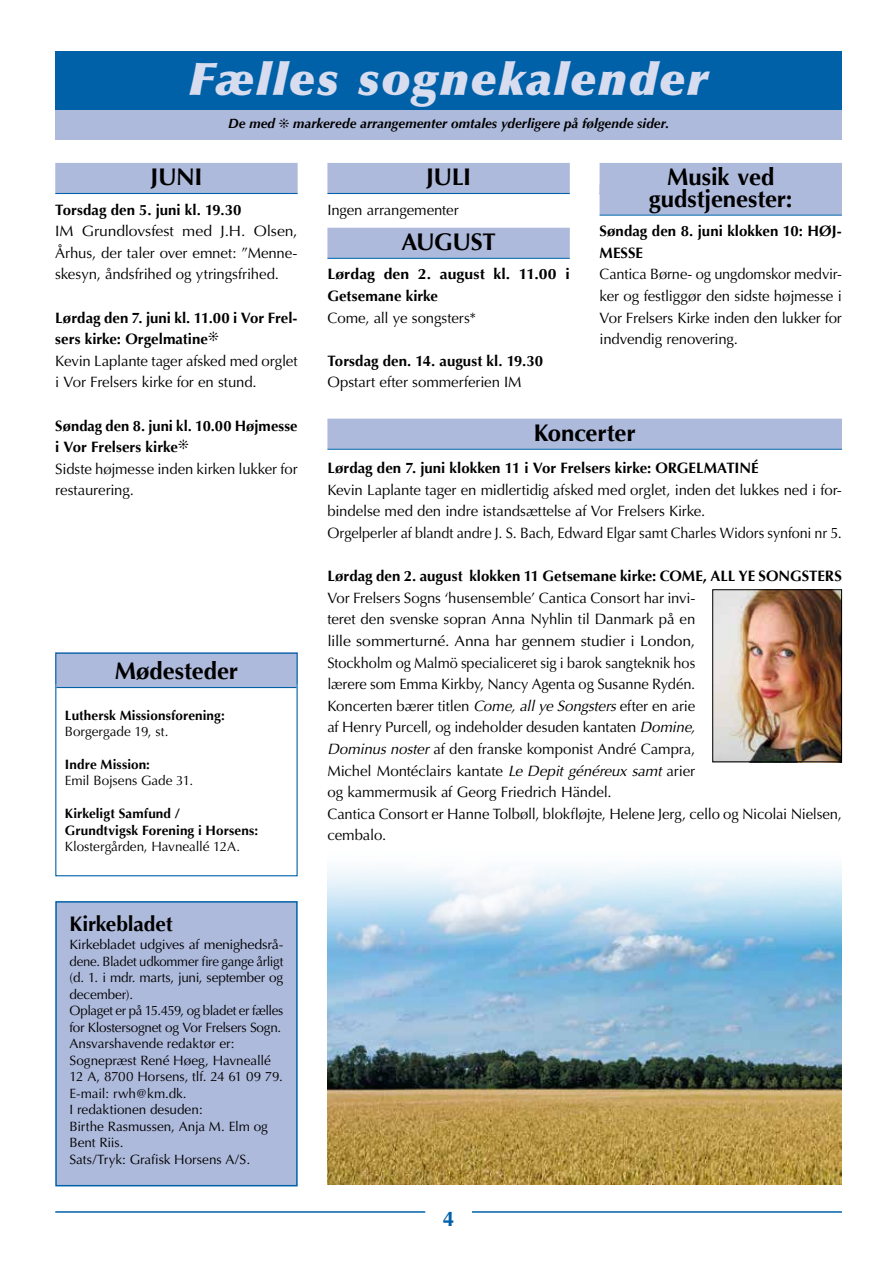
<style>
.page{position:relative;width:893px;height:1263px;background:#fff}
.page>*{position:absolute;margin:0;border:0;box-sizing:border-box;transform-origin:0 0}
.t1{font:italic 900 45px "Optima";letter-spacing:.035em;color:#d7dcee}
.t2{font:700 24px/21.6px "Optima";letter-spacing:-.01em;color:#000;text-align:center}
.t3{font:700 21px "Optima";letter-spacing:-.01em;color:#000}
.t4{font:700 21px "Optima";color:#0061a9}
.t5{font:15px/21.6px "Optima";letter-spacing:-.005em;color:#000}
.t6{font:700 15px/21.6px "Optima";letter-spacing:.005em;color:#000}
.t7{font:15px/21.6px "Optima";letter-spacing:-.005em;color:#000;text-align:justify;scale:1.05 1}
.t8{font:700 15px/21.6px "Optima";letter-spacing:.005em;color:#000;scale:1.05 1}
.t9{font:13.5px/16.5px "Optima";letter-spacing:-.01em;color:#000;scale:1.05 1}
.t10{font:700 13.5px/16.5px "Optima";letter-spacing:.01em;color:#000}
.t11{font:13.5px "Optima";letter-spacing:-.01em;color:#000}
.t12{font:italic 700 13.5px "Optima";color:#000}
.s1{font-style:italic}
</style>
<div class="page">
<div style="left:55px;top:51px;width:787px;height:60px;background:#0061a9"></div>
<div style="left:55px;top:111px;width:787px;height:29px;background:#aebadc"></div>
<div style="left:55px;top:163px;width:243px;height:30px;background:#aebadc"></div>
<hr style="left:55px;top:193px;width:243px;height:1px;background:#0061a9">
<div style="left:327px;top:163px;width:243px;height:30px;background:#aebadc"></div>
<hr style="left:327px;top:193px;width:243px;height:1px;background:#0061a9">
<div style="left:327px;top:228px;width:243px;height:30px;background:#aebadc"></div>
<hr style="left:327px;top:258px;width:243px;height:1px;background:#0061a9">
<div style="left:56px;top:902px;width:241px;height:284px;background:#aebadc"></div>
<div style="left:55px;top:901px;width:243px;height:285px;border:2px solid #0061a9"></div>
<div style="left:55px;top:653px;width:243px;height:31px;background:#aebadc"></div>
<div style="left:56px;top:657px;width:241px;height:30px;background:#aebadc"></div>
<hr style="left:56px;top:687px;width:241px;height:1px;background:#0061a9">
<div style="left:55px;top:653px;width:243px;height:223px;border:1px solid #0061a9"></div>
<div style="left:600px;top:163px;width:242px;height:30px;background:#aebadc"></div>
<div style="left:600px;top:184px;width:242px;height:30px;background:#aebadc"></div>
<hr style="left:600px;top:214px;width:242px;height:2px;background:#0061a9">
<div style="left:327px;top:419px;width:515px;height:30px;background:#aebadc"></div>
<hr style="left:327px;top:449px;width:515px;height:1px;background:#0061a9">
<img style="left:327px;top:864px;width:515px;height:321px">
<img style="left:714px;top:591px;width:126px;height:169px">
<div style="left:712px;top:589px;width:130px;height:173px;border:1px solid #000"></div>
<hr style="left:55px;top:1211px;width:370px;height:2px;background:#0061a9">
<hr style="left:472px;top:1211px;width:370px;height:2px;background:#0061a9">
<h1 class="t1" style="left:189px;top:52px;width:521px">Fælles sognekalender</h1>
<p class="t12" style="left:249px;top:115px;width:27px">med</p>
<p class="t12" style="left:293px;top:115px;width:377px">markerede arrangementer omtales yderligere på følgende sider.</p>
<h2 class="t2" style="left:151px;top:167px;width:53px">JUNI</h2>
<p class="t6" style="left:55px;top:199px;width:188px">Torsdag den 5. juni kl. 19.30</p>
<p class="t7" style="left:55px;top:220px;width:232px">IM Grundlovsfest med J.H. Olsen, Århus, der taler over emnet: ”Menne&shy;skesyn, åndsfrihed og ytringsfrihed.</p>
<p class="t6" style="left:55px;top:307px;width:244px">Lørdag den 7. juni kl. 11.00 i Vor Frel&shy;sers kirke: Orgelmatine</p>
<p class="t5" style="left:55px;top:350px;width:244px">Kevin Laplante tager afsked med orglet i Vor Frelsers kirke for en stund.</p>
<p class="t6" style="left:55px;top:415px;width:244px">Søndag den 8. juni kl. 10.00 Højmesse i Vor Frelsers kirke</p>
<p class="t5" style="left:55px;top:458px;width:244px">Sidste højmesse inden kirken lukker for restaurering.</p>
<h2 class="t2" style="left:649px;top:167px;width:145px">Musik ved gudstjenester:</h2>
<p class="t6" style="left:600px;top:220px;width:244px">Søndag den 8. juni klokken 10: HØJ-<br>MESSE</p>
<p class="t5" style="left:600px;top:264px;width:244px;text-align:justify">Cantica Børne- og ungdomskor medvir&shy;ker og festliggør den sidste højmesse i Vor Frelsers Kirke inden den lukker for indvendig renovering.</p>
<h2 class="t2" style="left:426px;top:167px;width:47px">JULI</h2>
<p class="t5" style="left:327px;top:199px;width:133px">Ingen arrangementer</p>
<h2 class="t2" style="left:401px;top:232px;width:96px">AUGUST</h2>
<p class="t8" style="left:327px;top:264px;width:232px">Lørdag den 2. august kl. 11.00 i<br>Getsemane kirke</p>
<p class="t5" style="left:327px;top:307px;width:150px">Come, all ye songsters*</p>
<p class="t6" style="left:327px;top:350px;width:217px">Torsdag den. 14. august kl. 19.30</p>
<p class="t5" style="left:327px;top:372px;width:196px">Opstart efter sommerferien IM</p>
<h2 class="t2" style="left:534px;top:422px;width:103px">Koncerter</h2>
<p class="t6" style="left:327px;top:457px;width:433px">Lørdag den 7. juni klokken 11 i Vor Frelsers kirke: ORGELMATINÉ</p>
<p class="t5" style="left:327px;top:479px;width:516px">Kevin Laplante tager en midlertidig afsked med orglet, inden det lukkes ned i for&shy;bindelse med den indre istandsættelse af Vor Frelsers Kirke.<br>Orgelperler af blandt andre J. S. Bach, Edward Elgar samt Charles Widors synfoni nr 5.</p>
<p class="t6" style="left:327px;top:565px;width:516px">Lørdag den 2. august klokken 11 Getsemane kirke: COME, ALL YE SONGSTERS</p>
<p class="t5" style="left:327px;top:587px;width:516px">Vor Frelsers Sogns ‘husensemble’ Cantica Consort har invi-<br>teret den svenske sopran Anna Nyhlin til Danmark på en<br>lille sommerturné. Anna har gennem studier i London,<br>Stockholm og Malmö specialiceret sig i barok sangteknik hos<br>lærere som Emma Kirkby, Nancy Agenta og Susanne Rydén.<br>Koncerten bærer titlen <span class="s1">Come, all ye Songsters</span> efter en arie<br>af Henry Purcell, og indeholder desuden kantaten <span class="s1">Domine,<br>Dominus noster</span> af den franske komponist André Campra,<br>Michel Montéclairs kantate <span class="s1">Le Depit généreux samt</span> arier<br>og kammermusik af Georg Friedrich Händel.<br>Cantica Consort er Hanne Tolbøll, blokfløjte, Helene Jerg, cello og Nicolai Nielsen, cembalo.</p>
<h2 class="t2" style="left:115px;top:661px;width:125px">Mødesteder</h2>
<p class="t10" style="left:65px;top:707px;width:161px">Luthersk Missionsforening:</p>
<p class="t11" style="left:65px;top:724px;width:105px">Borgergade 19, st.</p>
<p class="t10" style="left:65px;top:756px;width:87px">Indre Mission:</p>
<p class="t11" style="left:65px;top:773px;width:130px">Emil Bojsens Gade 31.</p>
<p class="t10" style="left:65px;top:805px;width:195px">Kirkeligt Samfund /<br>Grundtvigsk Forening i Horsens:</p>
<p class="t11" style="left:65px;top:839px;width:177px">Klostergården, Havneallé 12A.</p>
<h3 class="t3" style="left:70px;top:912px;width:105px">Kirkebladet</h3>
<p class="t9" style="left:70px;top:936px;width:205px">Kirkebladet udgives af menighedsrå&shy;dene. Bladet udkommer fire gange årligt (d. 1. i mdr. marts, juni, september og december).<br>Oplaget er på 15.459, og bladet er fælles for Klostersognet og Vor Frelsers Sogn.<br>Ansvarshavende redaktør er:<br>Sognepræst René Høeg, Havneallé<br>12 A, 8700 Horsens, tlf. 24 61 09 79.<br>E-mail: rwh@km.dk.<br>I redaktionen desuden:<br>Birthe Rasmussen, Anja M. Elm og<br>Bent Riis.<br>Sats/Tryk: Grafisk Horsens A/S<span class="s1">.</span></p>
<h3 class="t4" style="left:443px;top:1206px;width:13px">4</h3>
</div>
